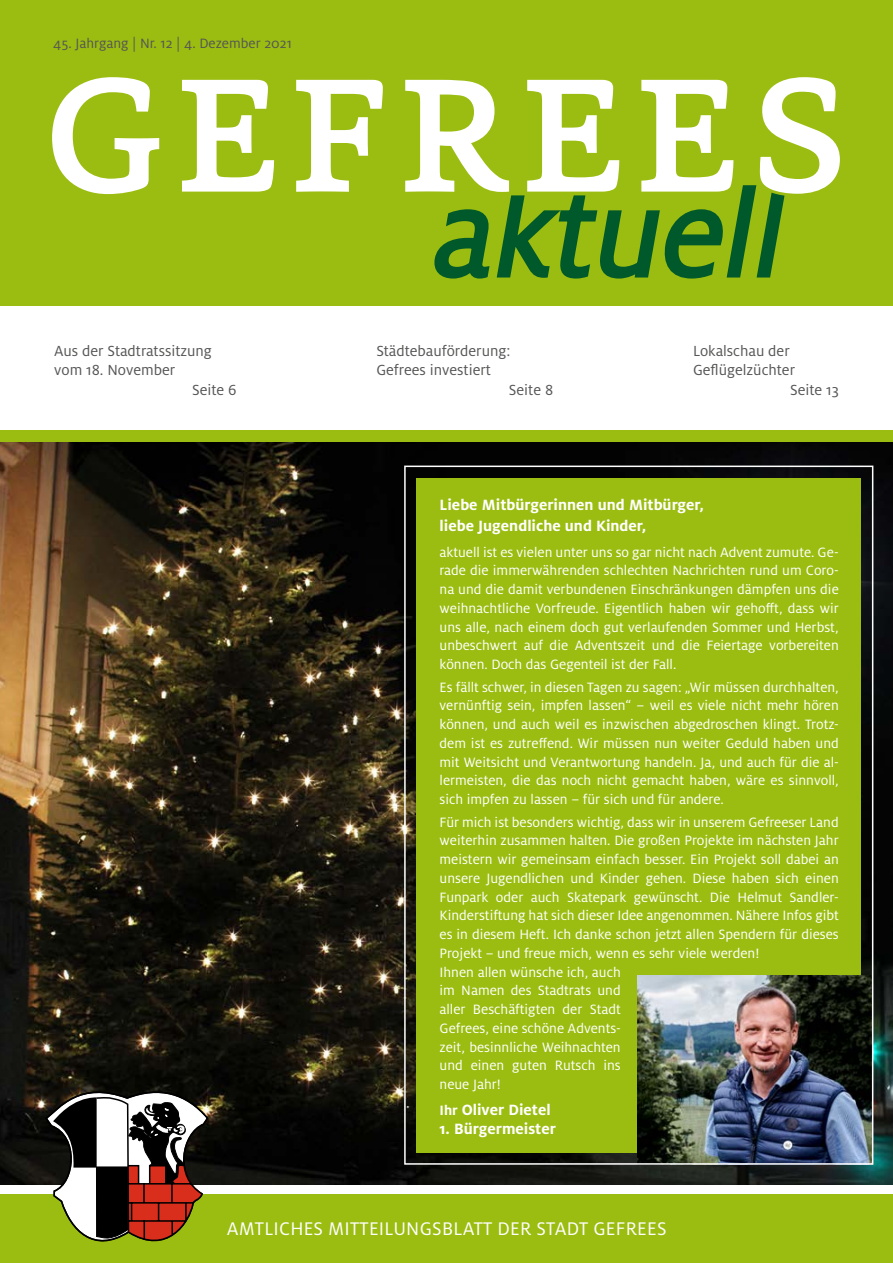
<style>
.page{position:relative;width:893px;height:1263px;background:#fff}
.page>*{position:absolute;margin:0;border:0;box-sizing:border-box;transform-origin:0 0}
.t1{font:20.25px "Milo OT";letter-spacing:.01em;color:#fff}
.t2{font:700 16.5px/21px "Milo OT";color:#fff}
.t3{font:16.2px "Milo OT";color:#565655}
.t4{font:15px/18.8px "Milo OT";color:#fff;text-align:justify}
.t5{font:15px "Milo OT";color:#565655}
.s1{font-size:15px}
</style>
<div class="page">
<img style="left:0;top:442px;width:893px;height:743px">
<div style="left:0;top:0;width:893px;height:305px;background:#9bbd11"></div>
<div style="left:0;top:431px;width:893px;height:11px;background:#9bbd11"></div>
<div style="left:0;top:1193px;width:893px;height:70px;background:#9bbd11"></div>
<svg style="left:52px;top:77px;width:107px;height:117px"></svg>
<svg style="left:182px;top:80px;width:92px;height:112px"></svg>
<svg style="left:296px;top:80px;width:87px;height:112px"></svg>
<svg style="left:405px;top:77px;width:435px;height:202px"></svg>
<svg style="left:44px;top:1080px;width:165px;height:162px"></svg>
<div style="left:416px;top:478px;width:445px;height:675px;background:#9bbd11"></div>
<img style="left:638px;top:976px;width:232px;height:186px">
<div style="left:404px;top:466px;width:469px;height:699px;border:2px solid #fff"></div>
<p class="t5" style="left:53px;top:35px;width:240px">45. Jahrgang | Nr. 12 | 4. Dezember 2021</p>
<p class="t3" style="left:54px;top:342px;width:159px">Aus der Stadtratssitzung</p>
<p class="t3" style="left:54px;top:361px;width:123px">vom 18. November</p>
<p class="t3" style="left:192px;top:381px;width:46px">Seite 6</p>
<p class="t3" style="left:376px;top:342px;width:136px">Städtebauförderung:</p>
<p class="t3" style="left:376px;top:361px;width:116px">Gefrees investiert</p>
<p class="t3" style="left:509px;top:381px;width:46px">Seite 8</p>
<p class="t3" style="left:693px;top:342px;width:98px">Lokalschau der</p>
<p class="t3" style="left:693px;top:361px;width:104px">Geflügelzüchter</p>
<p class="t3" style="left:790px;top:381px;width:50px">Seite 13</p>
<p class="t2" style="left:440px;top:494px;width:266px">Liebe Mitbürgerinnen und Mitbürger, liebe Jugendliche und Kinder,</p>
<p class="t4" style="left:440px;top:543px;width:401px">aktuell ist es vielen unter uns so gar nicht nach Advent zumute. Ge&shy;rade die immerwährenden schlechten Nachrichten rund um Coro&shy;na und die damit verbundenen Einschränkungen dämpfen uns die weihnachtliche Vorfreude. Eigentlich haben wir gehofft, dass wir uns alle, nach einem doch gut verlaufenden Sommer und Herbst, unbeschwert auf die Adventszeit und die Feiertage vorbereiten können. Doch das Gegenteil ist der Fall.</p>
<p class="t4" style="left:440px;top:678px;width:401px">Es fällt schwer, in diesen Tagen zu sagen: „Wir müssen durchhalten, vernünftig sein, impfen lassen“ – weil es viele nicht mehr hören können, und auch weil es inzwischen abgedroschen klingt. Trotz&shy;dem ist es zutreffend. Wir müssen nun weiter Geduld haben und mit Weitsicht und Verantwortung handeln. Ja, und auch für die al&shy;lermeisten, die das noch nicht gemacht haben, wäre es sinnvoll, sich impfen zu lassen – für sich und für andere.</p>
<p class="t4" style="left:440px;top:813px;width:401px;text-align:left">Für mich ist besonders wichtig, dass wir in unserem Gefreeser Land weiterhin zusammen halten. Die großen Projekte im nächsten Jahr meistern wir gemeinsam einfach besser. Ein Projekt soll dabei an unsere Jugendlichen und Kinder gehen. Diese haben sich einen Funpark oder auch Skatepark gewünscht. Die Helmut Sandler-Kinderstiftung hat sich dieser Idee angenommen. Nähere Infos gibt es in diesem Heft. Ich danke schon jetzt allen Spendern für dieses Projekt – und freue mich, wenn es sehr viele werden!<br>Ihnen allen wünsche ich, auch<br>im Namen des Stadtrats und<br>aller Beschäftigten der Stadt<br>Gefrees, eine schöne Advents-<br>zeit, besinnliche Weihnachten<br>und einen guten Rutsch ins<br>neue Jahr!</p>
<p class="t2" style="left:440px;top:1099px;width:113px"><span class="s1">Ihr</span> Oliver Dietel</p>
<p class="t2" style="left:440px;top:1118px;width:118px">1. Bürgermeister</p>
<h1 class="t1" style="left:227px;top:1218px;width:441px">AMTLICHES MITTEILUNGSBLATT DER STADT GEFREES</h1>
</div>
